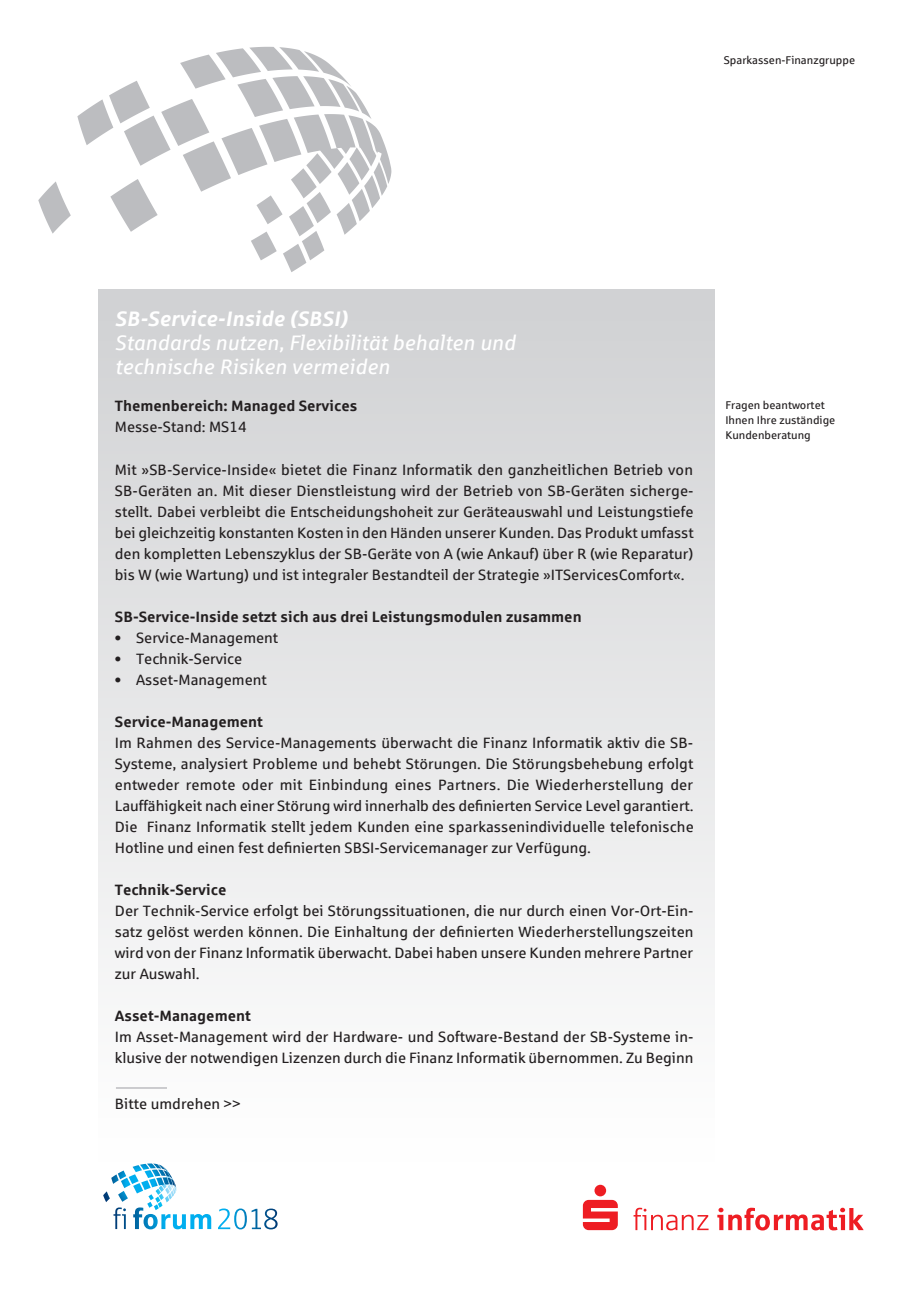
<style>
.page{position:relative;width:919px;height:1289px;background:#fff}
.page>*{position:absolute;margin:0;border:0;box-sizing:border-box;transform-origin:0 0}
.Kopf_Standbezeichnun{font:italic 21px "Sparkasse Rg";color:#fff}
.Kopf_Standbezeichnun-2{font:italic 700 21px "Sparkasse Rg";color:#fff}
.Fließtext{font:15px/21px "Sparkasse Rg";color:#231f20;text-align:justify}
.Fließtext_ohne_Silbe{font:15px/21px "Sparkasse Rg";color:#231f20;text-align:justify}
.Zwischenüberschrift{font:700 15px "Sparkasse Rg";color:#231f20}
.Fließtext_Aufzählung{font:15px "Sparkasse Rg";color:#231f20}
.Kopf_Themenbereich{font:700 15px "Sparkasse Rg";color:#231f20}
.Kopf_Cluster_und_Sta{font:15px "Sparkasse Rg";color:#231f20}
.Kontakt_plain{font:11.25px "Sparkasse Rg";color:#231f20}
</style>
<div class="page">
<div style="left:98px;top:289px;width:616px;height:872px;background:linear-gradient(to bottom,#d0d1d3,#fff)"></div>
<hr style="left:116px;top:1087px;width:51px;height:1px;background:#bcbdc0">
<svg style="left:38px;top:47px;width:353px;height:225px"></svg>
<svg style="left:133px;top:1163px;width:41px;height:19px"></svg>
<svg style="left:113px;top:1207px;width:164px;height:22px"></svg>
<svg style="left:583px;top:1184px;width:280px;height:46px"></svg>
<p class="Kontakt_plain" style="left:723px;top:53px;width:133px">Sparkassen-Finanzgruppe</p>
<p class="Kopf_Standbezeichnun-2" style="left:115px;top:305px;width:234px">SB-Service-Inside (SBSI)</p>
<p class="Kopf_Standbezeichnun" style="left:115px;top:330px;width:402px">Standards nutzen, Flexibilität behalten und</p>
<p class="Kopf_Standbezeichnun" style="left:115px;top:354px;width:276px">technische Risiken vermeiden</p>
<p class="Kopf_Themenbereich" style="left:115px;top:396px;width:244px">Themenbereich: Managed Services</p>
<p class="Kopf_Cluster_und_Sta" style="left:115px;top:417px;width:133px">Messe-Stand: MS14</p>
<p class="Fließtext" style="left:115px;top:459px;width:580px">Mit »SB-Service-Inside« bietet die Finanz Informatik den ganzheitlichen Betrieb von SB-Geräten an. Mit dieser Dienstleistung wird der Betrieb von SB-Geräten sicherge&shy;stellt. Dabei verbleibt die Entscheidungshoheit zur Geräteauswahl und Leistungstiefe bei gleichzeitig konstanten Kosten in den Händen unserer Kunden. Das Produkt umfasst den kompletten Lebenszyklus der SB-Geräte von A (wie Ankauf) über R (wie Reparatur) bis W (wie Wartung) und ist integraler Bestandteil der Strategie »ITServicesComfort«.</p>
<p class="Zwischenüberschrift" style="left:115px;top:607px;width:468px">SB-Service-Inside setzt sich aus drei Leistungsmodulen zusammen</p>
<p class="Fließtext_Aufzählung" style="left:115px;top:628px;width:165px">• Service-Management</p>
<p class="Fließtext_Aufzählung" style="left:115px;top:649px;width:129px">• Technik-Service</p>
<p class="Fließtext_Aufzählung" style="left:115px;top:670px;width:153px">• Asset-Management</p>
<p class="Zwischenüberschrift" style="left:115px;top:712px;width:149px">Service-Management</p>
<p class="Fließtext_ohne_Silbe" style="left:115px;top:732px;width:580px">Im Rahmen des Service-Managements überwacht die Finanz Informatik aktiv die SB-Systeme, analysiert Probleme und behebt Störungen. Die Störungsbehebung erfolgt entweder remote oder mit Einbindung eines Partners. Die Wiederherstellung der Lauffähigkeit nach einer Störung wird innerhalb des definierten Service Level garantiert.<br>Die Finanz Informatik stellt jedem Kunden eine sparkassenindividuelle telefonische Hotline und einen fest definierten SBSI-Servicemanager zur Verfügung.</p>
<p class="Zwischenüberschrift" style="left:115px;top:880px;width:113px">Technik-Service</p>
<p class="Fließtext" style="left:115px;top:900px;width:580px">Der Technik-Service erfolgt bei Störungssituationen, die nur durch einen Vor-Ort-Ein&shy;satz gelöst werden können. Die Einhaltung der definierten Wiederherstellungszeiten wird von der Finanz Informatik überwacht. Dabei haben unsere Kunden mehrere Partner zur Auswahl.</p>
<p class="Zwischenüberschrift" style="left:115px;top:1006px;width:137px">Asset-Management</p>
<p class="Fließtext" style="left:115px;top:1026px;width:580px">Im Asset-Management wird der Hardware- und Software-Bestand der SB-Systeme in&shy;klusive der notwendigen Lizenzen durch die Finanz Informatik übernommen. Zu Beginn</p>
<p class="Fließtext" style="left:115px;top:1092px;width:127px">Bitte umdrehen &gt;&gt;</p>
<p class="Kontakt_plain" style="left:725px;top:398px;width:101px">Fragen beantwortet</p>
<p class="Kontakt_plain" style="left:725px;top:413px;width:111px">Ihnen Ihre zuständige</p>
<p class="Kontakt_plain" style="left:725px;top:428px;width:87px">Kundenberatung</p>
</div>
